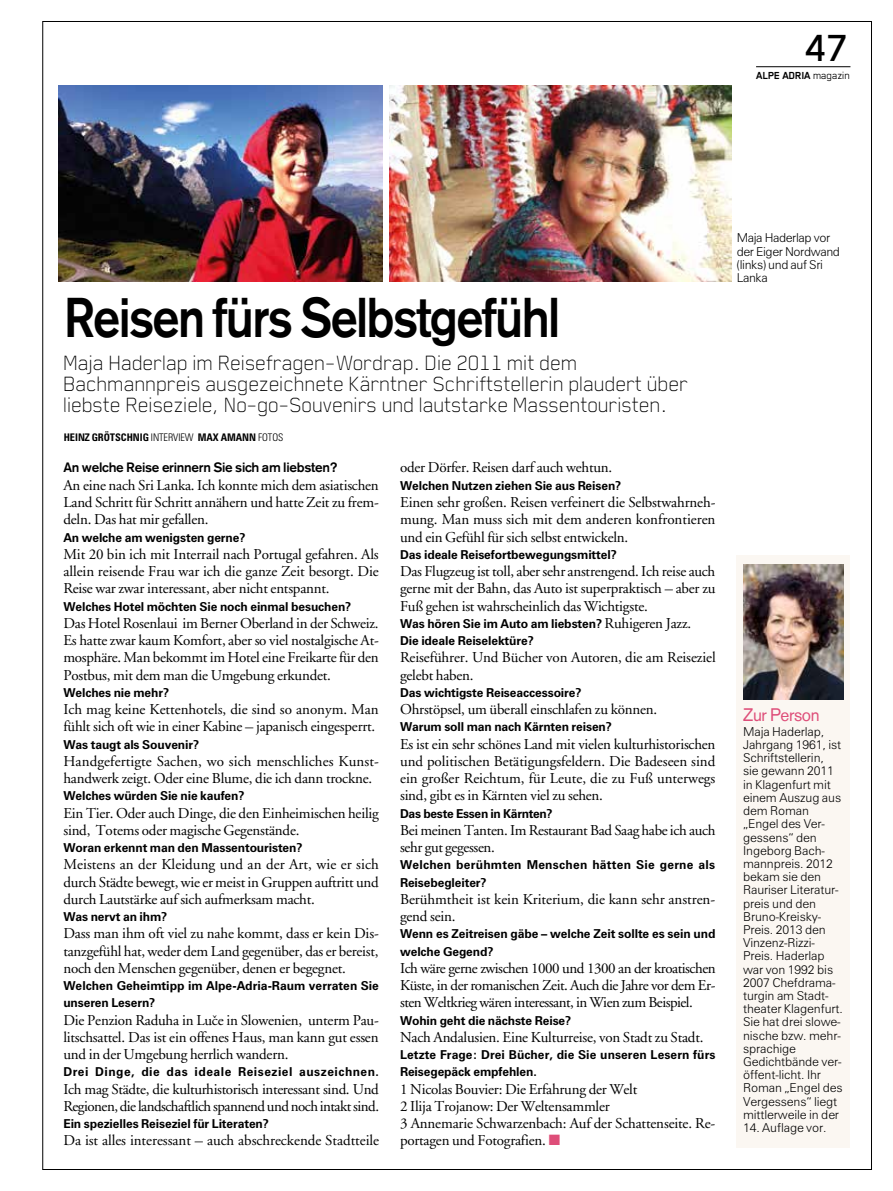
<style>
.page{position:relative;width:893px;height:1191px;background:#fff}
.page>*{position:absolute;margin:0;border:0;box-sizing:border-box;transform-origin:0 0}
.t1{font:55.5px "AAM Akzidenz Grotesk BQ Medium";letter-spacing:-.035em;color:#000;scale:.87 1}
.t2{font:500 43.5px "AAM Blender 03";color:#000}
.t3{font:100 24px/21px "AAM Blender 01";letter-spacing:-.02em;color:#000}
.t4{font:18px "AAM Akzidenz Grotesk BQ Regular";letter-spacing:-.02em;color:#de4e79;scale:.95 1}
.t5{font:15px/17.2px "AAM A Garamond M Regular";letter-spacing:-.015em;color:#000;text-align:justify}
.t6{font:15px/17.2px "AAM A Garamond M Regular";letter-spacing:-.035em;color:#000}
.t7{font:15px/17.2px "AAM A Garamond M Regular";letter-spacing:.005em;color:#000}
.t8{font:13.5px "AAM Akzidenz Grotesk BQ Medium";letter-spacing:-.02em;color:#000}
.t9{font:12.3px/17.2px "AAM Zurich BT Bold";letter-spacing:-.01em;color:#000}
.t10{font:12.3px/13.2px "AAM Zurich BT Light";letter-spacing:-.01em;color:#000}
.t11{font:12.3px/17.2px "AAM Zurich BT Bold";letter-spacing:.02em;color:#000}
.t12{font:12.3px/13.2px "AAM Zurich BT Light";letter-spacing:-.03em;color:#000}
.t13{font:12.3px "AAM Zurich BT Bold";letter-spacing:.04em;color:#000}
.t14{font:700 12px "AAM Blender 04";letter-spacing:-.03em;color:#000}
.t15{font:condensed 10.5px "AAM Zurich BT Bold";letter-spacing:-.005em;color:#000}
.s1{font-family:"AAM Blender 02";font-weight:400}
.s2{font-family:"AAM Zurich BT Light"}
.s3{font-family:"AAM A Garamond M Regular";font-size:15px}
.s4{color:#de4e79}
</style>
<div class="page">
<img style="left:59px;top:85px;width:324px;height:197px">
<img style="left:389px;top:85px;width:342px;height:197px">
<div style="left:737px;top:555px;width:113px;height:593px;background:#fbf7f2"></div>
<img style="left:743px;top:564px;width:101px;height:135px">
<hr style="left:756px;top:66px;width:94px;height:1px;background:#000">
<h2 class="t2" style="left:806px;top:22px;width:46px">47</h2>
<p class="t14" style="left:756px;top:69px;width:96px">ALPE ADRIA <span class="s1">magazin</span></p>
<h1 class="t1" style="left:64px;top:283px;width:572px">Reisen fürs Selbstgefühl</h1>
<h3 class="t3" style="left:64px;top:351px;width:627px">Maja Haderlap im Reisefragen-Wordrap. Die 2011 mit dem<br>Bachmannpreis ausgezeichnete Kärntner Schriftstellerin plaudert über liebste Reiseziele, No-go-Souvenirs und lautstarke Massentouristen.</h3>
<p class="t15" style="left:64px;top:431px;width:221px">HEINZ GRÖTSCHNIG <span class="s2">INTERVIEW</span> MAX AMANN <span class="s2">FOTOS</span></p>
<p class="t8" style="left:63px;top:459px;width:275px">An welche Reise erinnern Sie sich am liebsten?</p>
<p class="t5" style="left:63px;top:476px;width:317px">An eine nach Sri Lanka. Ich konnte mich dem asiatischen Land Schritt für Schritt annähern und hatte Zeit zu frem&shy;deln. Das hat mir gefallen.</p>
<p class="t9" style="left:63px;top:528px;width:184px">An welche am wenigsten gerne?</p>
<p class="t5" style="left:63px;top:545px;width:317px">Mit 20 bin ich mit Interrail nach Portugal gefahren. Als allein reisende Frau war ich die ganze Zeit besorgt. Die Reise war zwar interessant, aber nicht entspannt.</p>
<p class="t9" style="left:63px;top:597px;width:289px">Welches Hotel möchten Sie noch einmal besuchen?</p>
<p class="t5" style="left:63px;top:614px;width:317px">Das Hotel Rosenlaui im Berner Oberland in der Schweiz.<br>Es hatte zwar kaum Komfort, aber so viel nostalgische At&shy;mosphäre. Man bekommt im Hotel eine Freikarte für den Postbus, mit dem man die Umgebung erkundet.</p>
<p class="t9" style="left:63px;top:683px;width:107px">Welches nie mehr?</p>
<p class="t5" style="left:63px;top:700px;width:317px">Ich mag keine Kettenhotels, die sind so anonym. Man fühlt sich oft wie in einer Kabine – japanisch eingesperrt.</p>
<p class="t9" style="left:63px;top:735px;width:137px">Was taugt als Souvenir?</p>
<p class="t7" style="left:63px;top:752px;width:317px">Handgefertigte Sachen, wo sich menschliches Kunst&shy;handwerk zeigt. Oder eine Blume, die ich dann trockne.</p>
<p class="t9" style="left:63px;top:787px;width:183px">Welches würden Sie nie kaufen?</p>
<p class="t5" style="left:63px;top:804px;width:317px">Ein Tier. Oder auch Dinge, die den Einheimischen heilig sind, Totems oder magische Gegenstände.</p>
<p class="t9" style="left:63px;top:839px;width:241px">Woran erkennt man den Massentouristen?</p>
<p class="t5" style="left:63px;top:855px;width:317px">Meistens an der Kleidung und an der Art, wie er sich durch Städte bewegt, wie er meist in Gruppen auftritt und durch Lautstärke auf sich aufmerksam macht.</p>
<p class="t9" style="left:63px;top:908px;width:105px">Was nervt an ihm?</p>
<p class="t5" style="left:63px;top:924px;width:317px">Dass man ihm oft viel zu nahe kommt, dass er kein Dis&shy;tanzgefühl hat, weder dem Land gegenüber, das er bereist, noch den Menschen gegenüber, denen er begegnet.</p>
<p class="t9" style="left:63px;top:977px;width:317px">Welchen Geheimtipp im Alpe-Adria-Raum verraten Sie unseren Lesern?</p>
<p class="t5" style="left:63px;top:1011px;width:317px">Die Penzion Raduha in Luče in Slowenien, unterm Pau&shy;litschsattel. Das ist ein offenes Haus, man kann gut essen und in der Umgebung herrlich wandern.</p>
<p class="t13" style="left:63px;top:1064px;width:317px">Drei Dinge, die das ideale Reiseziel auszeichnen.</p>
<p class="t6" style="left:63px;top:1080px;width:317px">Ich mag Städte, die kulturhistorisch interessant sind. Und<br>Regionen, die landschaftlich spannend und noch intakt sind.</p>
<p class="t9" style="left:63px;top:1115px;width:207px">Ein spezielles Reiseziel für Literaten?</p>
<p class="t5" style="left:63px;top:1131px;width:317px">Da ist alles interessant – auch abschreckende Stadtteile</p>
<p class="t5" style="left:400px;top:459px;width:214px">oder Dörfer. Reisen darf auch wehtun.</p>
<p class="t9" style="left:400px;top:476px;width:223px">Welchen Nutzen ziehen Sie aus Reisen?</p>
<p class="t5" style="left:400px;top:493px;width:317px">Einen sehr großen. Reisen verfeinert die Selbstwahrneh&shy;mung. Man muss sich mit dem anderen konfrontieren und ein Gefühl für sich selbst entwickeln.</p>
<p class="t9" style="left:400px;top:545px;width:218px">Das ideale Reisefortbewegungsmittel?</p>
<p class="t5" style="left:400px;top:562px;width:317px">Das Flugzeug ist toll, aber sehr anstrengend. Ich reise auch gerne mit der Bahn, das Auto ist superpraktisch – aber zu Fuß gehen ist wahrscheinlich das Wichtigste.</p>
<p class="t9" style="left:400px;top:614px;width:293px">Was hören Sie im Auto am liebsten? <span class="s3">Ruhigeren Jazz.<br></span>Die ideale Reiselektüre?</p>
<p class="t5" style="left:400px;top:648px;width:317px">Reiseführer. Und Bücher von Autoren, die am Reiseziel gelebt haben.</p>
<p class="t9" style="left:400px;top:683px;width:183px">Das wichtigste Reiseaccessoire?</p>
<p class="t5" style="left:400px;top:700px;width:259px">Ohrstöpsel, um überall einschlafen zu können.</p>
<p class="t9" style="left:400px;top:718px;width:213px">Warum soll man nach Kärnten reisen?</p>
<p class="t5" style="left:400px;top:735px;width:317px">Es ist ein sehr schönes Land mit vielen kulturhistorischen und politischen Betätigungsfeldern. Die Badeseen sind ein großer Reichtum, für Leute, die zu Fuß unterwegs sind, gibt es in Kärnten viel zu sehen.</p>
<p class="t9" style="left:400px;top:804px;width:154px">Das beste Essen in Kärnten?</p>
<p class="t5" style="left:400px;top:821px;width:317px">Bei meinen Tanten. Im Restaurant Bad Saag habe ich auch sehr gut gegessen.</p>
<p class="t11" style="left:400px;top:856px;width:317px">Welchen berühmten Menschen hätten Sie gerne als<br>Reisebegleiter?</p>
<p class="t5" style="left:400px;top:890px;width:317px">Berühmtheit ist kein Kriterium, die kann sehr anstren&shy;gend sein.</p>
<p class="t9" style="left:400px;top:925px;width:317px">Wenn es Zeitreisen gäbe – welche Zeit sollte es sein und welche Gegend?</p>
<p class="t5" style="left:400px;top:959px;width:317px">Ich wäre gerne zwischen 1000 und 1300 an der kroatischen Küste, in der romanischen Zeit. Auch die Jahre vor dem Er&shy;sten Weltkrieg wären interessant, in Wien zum Beispiel.</p>
<p class="t9" style="left:400px;top:1011px;width:173px">Wohin geht die nächste Reise?</p>
<p class="t5" style="left:400px;top:1028px;width:305px">Nach Andalusien. Eine Kulturreise, von Stadt zu Stadt.</p>
<p class="t9" style="left:400px;top:1046px;width:317px">Letzte Frage: Drei Bücher, die Sie unseren Lesern fürs<br>Reisegepäck empfehlen.</p>
<p class="t5" style="left:400px;top:1080px;width:317px;text-align:left">1 Nicolas Bouvier: Die Erfahrung der Welt<br>2 Ilija Trojanow: Der Weltensammler<br>3 Annemarie Schwarzenbach: Auf der Schattenseite. Re&shy;portagen und Fotografien. <span class="s4">■</span></p>
<p class="t12" style="left:737px;top:231px;width:105px">Maja Haderlap vor der Eiger Nordwand (links) und auf Sri<br>Lanka</p>
<p class="t4" style="left:743px;top:703px;width:82px">Zur Person</p>
<p class="t10" style="left:743px;top:725px;width:101px">Maja Haderlap,<br>Jahrgang 1961, ist<br>Schriftstellerin,<br>sie gewann 2011 in Klagenfurt mit einem Auszug aus dem Roman „Engel des Ver&shy;gessens“ den<br>Ingeborg Bach&shy;mannpreis. 2012 bekam sie den<br>Rauriser Literatur&shy;preis und den<br>Bruno-Kreisky-<br>Preis. 2013 den<br>Vinzenz-Rizzi-<br>Preis. Haderlap war von 1992 bis<br>2007 Chefdrama&shy;turgin am Stadt&shy;theater Klagenfurt.<br>Sie hat drei slowe&shy;nische bzw. mehr&shy;sprachige<br>Gedichtbände ver&shy;öffent-licht. Ihr<br>Roman „Engel des<br>Vergessens“ liegt mittlerweile in der</p>
<p class="t10" style="left:743px;top:1121px;width:85px">14. Auflage vor.</p>
</div>
